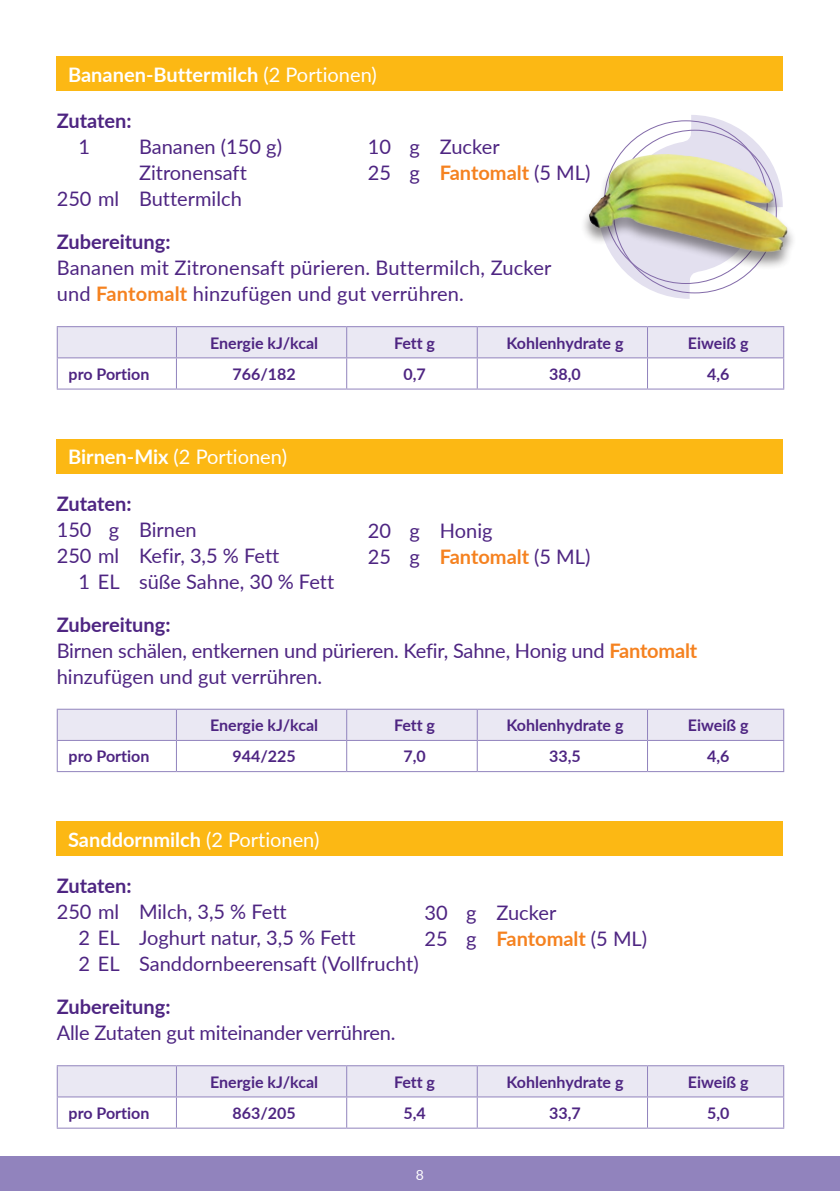
<style>
.page{position:relative;width:840px;height:1191px;background:#fff}
.page>*{position:absolute;margin:0;border:0;box-sizing:border-box;transform-origin:0 0}
.t1{font:20px/26px "Lato";color:#4e2582}
.t2{font:700 20px "Lato";color:#fff}
.t3{font:700 20px "Lato";color:#4e2582}
.t4{font:20px "Lato";color:#fff}
.t5{font:700 16px "Lato";color:#4e2582}
.t6{font:14px "Lato";color:#fff}
.s1{font-weight:400}
.s2{font-weight:700;color:#f58220}
.s3{font-weight:700}
</style>
<div class="page">
<div style="left:0;top:1157px;width:839px;height:34px;background:#9183bd"></div>
<div style="left:57px;top:57px;width:725px;height:34px;background:#fcb814"></div>
<div style="left:58px;top:327px;width:724px;height:30px;background:#eae8f3"></div>
<hr style="left:57px;top:326px;width:119px;height:1px;background:#9183bd">
<hr style="left:57px;top:327px;width:1px;height:30px;background:#9183bd">
<hr style="left:176px;top:326px;width:170px;height:1px;background:#9183bd">
<hr style="left:176px;top:327px;width:1px;height:30px;background:#9183bd">
<hr style="left:346px;top:326px;width:131px;height:1px;background:#9183bd">
<hr style="left:346px;top:327px;width:1px;height:30px;background:#9183bd">
<hr style="left:477px;top:326px;width:170px;height:1px;background:#9183bd">
<hr style="left:476px;top:327px;width:1px;height:30px;background:#9183bd">
<hr style="left:647px;top:326px;width:136px;height:1px;background:#9183bd">
<hr style="left:646px;top:327px;width:1px;height:30px;background:#9183bd">
<hr style="left:782px;top:327px;width:1px;height:30px;background:#9183bd">
<hr style="left:57px;top:357px;width:119px;height:1px;background:#9183bd">
<hr style="left:57px;top:358px;width:1px;height:30px;background:#9183bd">
<hr style="left:176px;top:357px;width:170px;height:1px;background:#9183bd">
<hr style="left:176px;top:358px;width:1px;height:30px;background:#9183bd">
<hr style="left:346px;top:357px;width:131px;height:1px;background:#9183bd">
<hr style="left:346px;top:358px;width:1px;height:30px;background:#9183bd">
<hr style="left:477px;top:357px;width:170px;height:1px;background:#9183bd">
<hr style="left:476px;top:358px;width:1px;height:30px;background:#9183bd">
<hr style="left:647px;top:357px;width:136px;height:1px;background:#9183bd">
<hr style="left:646px;top:358px;width:1px;height:30px;background:#9183bd">
<hr style="left:782px;top:358px;width:1px;height:30px;background:#9183bd">
<hr style="left:57px;top:388px;width:119px;height:1px;background:#9183bd">
<hr style="left:176px;top:388px;width:170px;height:1px;background:#9183bd">
<hr style="left:477px;top:388px;width:170px;height:1px;background:#9183bd">
<hr style="left:647px;top:388px;width:136px;height:1px;background:#9183bd">
<hr style="left:346px;top:388px;width:131px;height:1px;background:#9183bd">
<div style="left:57px;top:439px;width:725px;height:34px;background:#fcb814"></div>
<div style="left:58px;top:709px;width:724px;height:31px;background:#eae8f3"></div>
<hr style="left:57px;top:708px;width:119px;height:1px;background:#9183bd">
<hr style="left:57px;top:709px;width:1px;height:31px;background:#9183bd">
<hr style="left:176px;top:708px;width:170px;height:1px;background:#9183bd">
<hr style="left:176px;top:709px;width:1px;height:31px;background:#9183bd">
<hr style="left:346px;top:708px;width:131px;height:1px;background:#9183bd">
<hr style="left:346px;top:709px;width:1px;height:31px;background:#9183bd">
<hr style="left:477px;top:708px;width:170px;height:1px;background:#9183bd">
<hr style="left:476px;top:709px;width:1px;height:31px;background:#9183bd">
<hr style="left:647px;top:708px;width:136px;height:1px;background:#9183bd">
<hr style="left:646px;top:709px;width:1px;height:31px;background:#9183bd">
<hr style="left:782px;top:709px;width:1px;height:31px;background:#9183bd">
<hr style="left:57px;top:740px;width:119px;height:1px;background:#9183bd">
<hr style="left:57px;top:741px;width:1px;height:30px;background:#9183bd">
<hr style="left:176px;top:740px;width:170px;height:1px;background:#9183bd">
<hr style="left:176px;top:741px;width:1px;height:30px;background:#9183bd">
<hr style="left:346px;top:740px;width:131px;height:1px;background:#9183bd">
<hr style="left:346px;top:741px;width:1px;height:30px;background:#9183bd">
<hr style="left:477px;top:740px;width:170px;height:1px;background:#9183bd">
<hr style="left:476px;top:741px;width:1px;height:30px;background:#9183bd">
<hr style="left:647px;top:740px;width:136px;height:1px;background:#9183bd">
<hr style="left:646px;top:741px;width:1px;height:30px;background:#9183bd">
<hr style="left:782px;top:741px;width:1px;height:30px;background:#9183bd">
<hr style="left:57px;top:771px;width:119px;height:1px;background:#9183bd">
<hr style="left:176px;top:771px;width:170px;height:1px;background:#9183bd">
<hr style="left:477px;top:771px;width:170px;height:1px;background:#9183bd">
<hr style="left:647px;top:771px;width:136px;height:1px;background:#9183bd">
<hr style="left:346px;top:771px;width:131px;height:1px;background:#9183bd">
<div style="left:57px;top:821px;width:725px;height:35px;background:#fcb814"></div>
<div style="left:58px;top:1066px;width:724px;height:30px;background:#eae8f3"></div>
<hr style="left:57px;top:1065px;width:119px;height:1px;background:#9183bd">
<hr style="left:57px;top:1066px;width:1px;height:30px;background:#9183bd">
<hr style="left:176px;top:1065px;width:170px;height:1px;background:#9183bd">
<hr style="left:176px;top:1066px;width:1px;height:30px;background:#9183bd">
<hr style="left:346px;top:1065px;width:131px;height:1px;background:#9183bd">
<hr style="left:346px;top:1066px;width:1px;height:30px;background:#9183bd">
<hr style="left:477px;top:1065px;width:170px;height:1px;background:#9183bd">
<hr style="left:476px;top:1066px;width:1px;height:30px;background:#9183bd">
<hr style="left:647px;top:1065px;width:136px;height:1px;background:#9183bd">
<hr style="left:646px;top:1066px;width:1px;height:30px;background:#9183bd">
<hr style="left:782px;top:1066px;width:1px;height:30px;background:#9183bd">
<hr style="left:57px;top:1096px;width:119px;height:1px;background:#9183bd">
<hr style="left:57px;top:1097px;width:1px;height:30px;background:#9183bd">
<hr style="left:176px;top:1096px;width:170px;height:1px;background:#9183bd">
<hr style="left:176px;top:1097px;width:1px;height:30px;background:#9183bd">
<hr style="left:346px;top:1096px;width:131px;height:1px;background:#9183bd">
<hr style="left:346px;top:1097px;width:1px;height:30px;background:#9183bd">
<hr style="left:477px;top:1096px;width:170px;height:1px;background:#9183bd">
<hr style="left:476px;top:1097px;width:1px;height:30px;background:#9183bd">
<hr style="left:647px;top:1096px;width:136px;height:1px;background:#9183bd">
<hr style="left:646px;top:1097px;width:1px;height:30px;background:#9183bd">
<hr style="left:782px;top:1097px;width:1px;height:30px;background:#9183bd">
<hr style="left:57px;top:1127px;width:119px;height:1px;background:#9183bd">
<hr style="left:176px;top:1127px;width:170px;height:1px;background:#9183bd">
<hr style="left:477px;top:1127px;width:170px;height:1px;background:#9183bd">
<hr style="left:647px;top:1127px;width:136px;height:1px;background:#9183bd">
<hr style="left:346px;top:1127px;width:131px;height:1px;background:#9183bd">
<svg style="left:620px;top:115px;width:145px;height:184px"></svg>
<div style="left:579px;top:153px;width:217px;height:117px;background:#231f20;opacity:.5"></div>
<img style="left:588px;top:154px;width:199px;height:99px">
<p class="t2" style="left:68px;top:60px;width:310px">Bananen-Buttermilch <span class="s1">(2 Portionen)</span></p>
<p class="t3" style="left:57px;top:106px;width:76px">Zutaten:</p>
<p class="t1" style="left:79px;top:133px;width:13px">1</p>
<p class="t1" style="left:139px;top:133px;width:144px">Bananen (150 g)</p>
<p class="t1" style="left:139px;top:159px;width:109px">Zitronensaft</p>
<p class="t1" style="left:57px;top:185px;width:186px">250 ml Buttermilch</p>
<p class="t3" style="left:57px;top:227px;width:115px">Zubereitung:</p>
<p class="t1" style="left:57px;top:254px;width:496px">Bananen mit Zitronensaft pürieren. Buttermilch, Zucker und <span class="s2">Fantomalt</span> hinzufügen und gut verrühren.</p>
<p class="t5" style="left:210px;top:331px;width:110px">Energie kJ/kcal</p>
<p class="t5" style="left:394px;top:331px;width:43px">Fett g</p>
<p class="t5" style="left:506px;top:331px;width:118px">Kohlenhydrate g</p>
<p class="t5" style="left:687px;top:331px;width:62px">Eiweiß g</p>
<p class="t5" style="left:69px;top:362px;width:82px">pro Portion</p>
<p class="t5" style="left:232px;top:362px;width:65px">766/182</p>
<p class="t5" style="left:403px;top:362px;width:24px">0,7</p>
<p class="t5" style="left:549px;top:362px;width:33px">38,0</p>
<p class="t5" style="left:706px;top:362px;width:24px">4,6</p>
<p class="t1" style="left:367px;top:133px;width:224px">10 g Zucker<br>25 g <span class="s2">Fantomalt</span> (5 ML)</p>
<p class="t4" style="left:68px;top:443px;width:220px"><span class="s3">Birnen-Mix</span> (2 Portionen)</p>
<p class="t3" style="left:57px;top:488px;width:76px">Zutaten:</p>
<p class="t1" style="left:57px;top:515px;width:141px">150 g Birnen</p>
<p class="t1" style="left:57px;top:541px;width:224px">250 ml Kefir, 3,5 % Fett</p>
<p class="t1" style="left:79px;top:567px;width:257px">1 EL süße Sahne, 30 % Fett</p>
<p class="t1" style="left:57px;top:610px;width:641px"><span class="s3">Zubereitung:<br></span>Birnen schälen, entkernen und pürieren. Kefir, Sahne, Honig und <span class="s2">Fantomalt </span>hinzufügen und gut verrühren.</p>
<p class="t5" style="left:210px;top:713px;width:110px">Energie kJ/kcal</p>
<p class="t5" style="left:394px;top:713px;width:43px">Fett g</p>
<p class="t5" style="left:506px;top:713px;width:118px">Kohlenhydrate g</p>
<p class="t5" style="left:687px;top:713px;width:62px">Eiweiß g</p>
<p class="t5" style="left:69px;top:745px;width:82px">pro Portion</p>
<p class="t5" style="left:232px;top:745px;width:65px">944/225</p>
<p class="t5" style="left:403px;top:745px;width:24px">7,0</p>
<p class="t5" style="left:549px;top:745px;width:33px">33,5</p>
<p class="t5" style="left:706px;top:745px;width:24px">4,6</p>
<p class="t1" style="left:367px;top:517px;width:224px">20 g Honig<br>25 g <span class="s2">Fantomalt</span> (5 ML)</p>
<p class="t2" style="left:68px;top:825px;width:253px">Sanddornmilch <span class="s1">(2 Portionen)</span></p>
<p class="t3" style="left:57px;top:871px;width:76px">Zutaten:</p>
<p class="t1" style="left:79px;top:898px;width:341px;text-indent:-22px">250 ml Milch, 3,5 % Fett<br>2 EL Joghurt natur, 3,5 % Fett<br>2 EL Sanddornbeerensaft (Vollfrucht)</p>
<p class="t3" style="left:57px;top:992px;width:115px">Zubereitung:</p>
<p class="t1" style="left:57px;top:1019px;width:340px">Alle Zutaten gut miteinander verrühren.</p>
<p class="t5" style="left:210px;top:1070px;width:110px">Energie kJ/kcal</p>
<p class="t5" style="left:394px;top:1070px;width:43px">Fett g</p>
<p class="t5" style="left:506px;top:1070px;width:118px">Kohlenhydrate g</p>
<p class="t5" style="left:687px;top:1070px;width:62px">Eiweiß g</p>
<p class="t5" style="left:69px;top:1101px;width:82px">pro Portion</p>
<p class="t5" style="left:232px;top:1101px;width:65px">863/205</p>
<p class="t5" style="left:403px;top:1101px;width:24px">5,4</p>
<p class="t5" style="left:549px;top:1101px;width:33px">33,7</p>
<p class="t5" style="left:706px;top:1101px;width:24px">5,0</p>
<p class="t1" style="left:424px;top:898px;width:224px">30 g Zucker<br>25 g <span class="s2">Fantomalt</span> (5 ML)</p>
<p class="t6" style="left:415px;top:1164px;width:10px">8</p>
</div>
